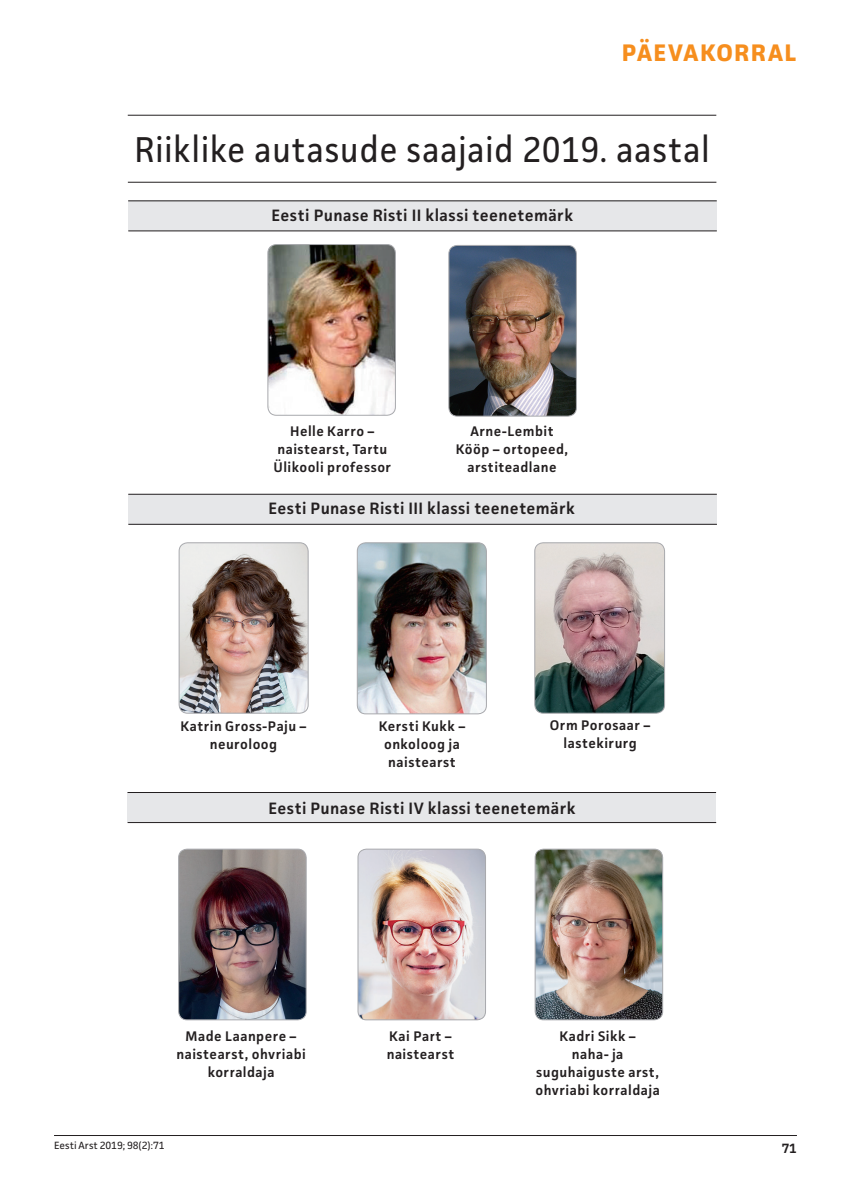
<style>
.page{position:relative;width:851px;height:1191px;background:#fff}
.page>*{position:absolute;margin:0;border:0;box-sizing:border-box;transform-origin:0 0}
.t1{font:36px "Facit";letter-spacing:.015em;color:#231f20;scale:.95 1}
.t2{font:700 24px "Facit";color:#f68e1e}
.t3{font:600 16.5px "Facit";letter-spacing:.025em;color:#231f20}
.t4{font:600 13.95px/18px "Facit";letter-spacing:.03em;color:#231f20;text-align:center}
.t5{font:600 13.5px "Facit";color:#231f20}
.t6{font:10.5px "Facit";letter-spacing:-.005em;color:#231f20}
</style>
<div class="page">
<hr style="left:54px;top:1135px;width:742px;height:1px;background:#231f20">
<div style="left:128px;top:201px;width:588px;height:30px;background:#e6e7e9"></div>
<img style="left:268px;top:244px;width:127px;height:171px">
<div style="left:268px;top:244px;width:127px;height:171px;border:1px solid #a8a9ad;border-radius:9px"></div>
<img style="left:449px;top:245px;width:127px;height:171px">
<div style="left:448px;top:245px;width:128px;height:171px;border:1px solid #a8a9ad;border-radius:9px"></div>
<img style="left:179px;top:849px;width:127px;height:170px">
<div style="left:178px;top:849px;width:128px;height:171px;border:1px solid #a8a9ad;border-radius:9px"></div>
<img style="left:358px;top:849px;width:127px;height:170px">
<div style="left:358px;top:849px;width:127px;height:171px;border:1px solid #a8a9ad;border-radius:9px"></div>
<img style="left:535px;top:849px;width:127px;height:170px">
<div style="left:535px;top:849px;width:127px;height:171px;border:1px solid #a8a9ad;border-radius:9px"></div>
<img style="left:179px;top:543px;width:129px;height:170px">
<div style="left:179px;top:542px;width:129px;height:171px;border:1px solid #a8a9ad;border-radius:9px"></div>
<img style="left:357px;top:543px;width:129px;height:171px">
<div style="left:357px;top:542px;width:129px;height:172px;border:1px solid #a8a9ad;border-radius:9px"></div>
<img style="left:534px;top:543px;width:130px;height:170px">
<div style="left:534px;top:542px;width:130px;height:171px;border:1px solid #a8a9ad;border-radius:9px"></div>
<hr style="left:128px;top:115px;width:588px;height:1px;background:#231f20">
<hr style="left:128px;top:200px;width:588px;height:1px;background:#231f20">
<hr style="left:128px;top:182px;width:588px;height:1px;background:#231f20">
<hr style="left:128px;top:230px;width:588px;height:1px;background:#231f20">
<div style="left:128px;top:494px;width:588px;height:30px;background:#e6e7e9"></div>
<hr style="left:128px;top:494px;width:588px;height:1px;background:#231f20">
<hr style="left:128px;top:524px;width:588px;height:1px;background:#231f20">
<div style="left:127px;top:792px;width:588px;height:30px;background:#e6e7e9"></div>
<hr style="left:127px;top:792px;width:589px;height:1px;background:#231f20">
<hr style="left:128px;top:822px;width:588px;height:1px;background:#231f20">
<h2 class="t2" style="left:621px;top:38px;width:32px">PÄEVAKO</h2>
<h2 class="t2" style="left:734px;top:38px;width:49px">RRAL</h2>
<h1 class="t1" style="left:134px;top:127px;width:607px">Riiklike autasude saajaid 2019. aastal</h1>
<p class="t3" style="left:271px;top:205px;width:303px">Eesti Punase Risti II klassi teenetemärk</p>
<p class="t4" style="left:273px;top:422px;width:119px">Helle Karro – naistearst, Tartu<br>Ülikooli professor</p>
<p class="t4" style="left:455px;top:422px;width:114px">Arne-Lembit<br>Kööp – ortopeed, arstiteadlane</p>
<p class="t3" style="left:268px;top:498px;width:308px">Eesti Punase Risti III klassi teenetemärk</p>
<p class="t4" style="left:378px;top:716px;width:88px">Kersti Kukk – onkoloog ja naistearst</p>
<p class="t4" style="left:180px;top:716px;width:128px">Katrin Gross-Paju – neuroloog</p>
<p class="t4" style="left:550px;top:716px;width:102px">Orm Porosaar – lastekirurg</p>
<p class="t3" style="left:268px;top:798px;width:309px">Eesti Punase Risti IV klassi teenetemärk</p>
<p class="t4" style="left:176px;top:1027px;width:131px">Made Laanpere – naistearst, ohvriabi korraldaja</p>
<p class="t4" style="left:386px;top:1027px;width:69px;text-align:left">Kai Part – naistearst</p>
<p class="t4" style="left:535px;top:1027px;width:126px">Kadri Sikk –<br>naha- ja suguhaiguste arst, ohvriabi korraldaja</p>
<p class="t6" style="left:54px;top:1139px;width:112px">Eesti Arst 2019; 98(2):71</p>
<p class="t5" style="left:781px;top:1139px;width:17px">71</p>
</div>
